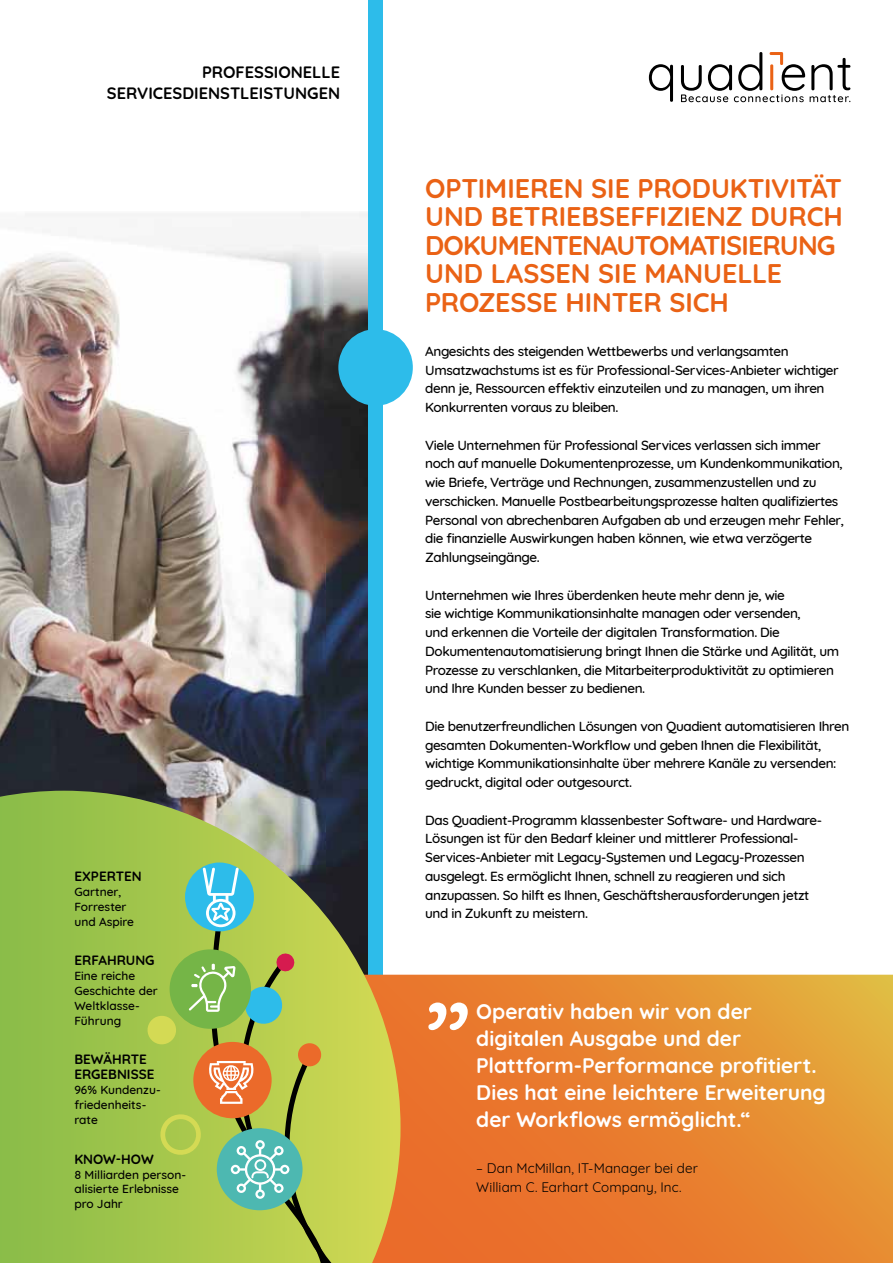
<style>
.page{position:relative;width:893px;height:1263px;background:#fff}
.page>*{position:absolute;margin:0;border:0;box-sizing:border-box;transform-origin:0 0}
.t1{font:700 26.85px/28.3px "Quicksand";letter-spacing:-.005em;color:#ea6215}
.t2{font:700 21px/27px "Quicksand";color:#fff}
.t3{font:700 16.5px/21px "Quicksand";color:#000;text-align:right}
.t4{font:500 13.5px/18.8px "Quicksand";letter-spacing:-.03em;color:#000}
.t5{font:13.5px/18.8px "Quicksand";letter-spacing:.005em;color:#000}
.t6{font:700 13.5px/15px "Quicksand";color:#000}
.t7{font:500 12px/15px "Quicksand";color:#000}
</style>
<div class="page">
<img style="left:0;top:211px;width:369px;height:580px">
<div style="left:369px;top:0;width:14px;height:1263px;background:#2dbcea"></div>
<svg style="left:418px;top:975px;width:475px;height:288px;background:#e88530"></svg>
<svg style="left:0;top:791px;width:369px;height:472px;background:#92b751"></svg>
<div style="left:338px;top:329px;width:75px;height:77px;background:#2dbcea;border-radius:50%"></div>
<svg style="left:185px;top:862px;width:69px;height:69px"></svg>
<svg style="left:146px;top:867px;width:272px;height:396px;background:#acb95e"></svg>
<svg style="left:649px;top:64px;width:24px;height:38px"></svg>
<svg style="left:681px;top:52px;width:169px;height:50px"></svg>
<svg style="left:428px;top:1002px;width:40px;height:28px"></svg>
<p class="t3" style="left:107px;top:60px;width:235px">PROFESSIONELLE<br>SERVICESDIENSTLEISTUNGEN</p>
<p class="t6" style="left:74px;top:867px;width:69px">EXPERTEN</p>
<p class="t7" style="left:74px;top:883px;width:61px">Gartner,<br>Forrester und Aspire</p>
<p class="t6" style="left:74px;top:952px;width:71px">Erfahrung</p>
<p class="t7" style="left:74px;top:967px;width:85px">Eine reiche<br>Geschichte der<br>Weltklasse-<br>Führung</p>
<p class="t6" style="left:74px;top:1051px;width:81px">BEWÄHRTE<br>ERGEBNISSE</p>
<p class="t7" style="left:74px;top:1081px;width:88px">96% Kundenzu&shy;friedenheits&shy;rate</p>
<p class="t6" style="left:74px;top:1150px;width:81px">KNOW-HOW</p>
<p class="t7" style="left:74px;top:1166px;width:113px">8 Milliarden person&shy;alisierte Erlebnisse pro Jahr</p>
<h1 class="t1" style="left:425px;top:172px;width:419px">OPTIMIEREN SIE PRODUKTIVITÄT<br>UND BETRIEBSEFFIZIENZ DURCH<br>DOKUMENTENAUTOMATISIERUNG<br>UND LASSEN SIE MANUELLE<br>PROZESSE HINTER SICH</h1>
<p class="t4" style="left:425px;top:340px;width:415px">Angesichts des steigenden Wettbewerbs und verlangsamten Umsatzwachstums ist es für Professional-Services-Anbieter wichtiger denn je, Ressourcen effektiv einzuteilen und zu managen, um ihren Konkurrenten voraus zu bleiben.</p>
<p class="t4" style="left:425px;top:434px;width:420px">Viele Unternehmen für Professional Services verlassen sich immer noch auf manuelle Dokumentenprozesse, um Kundenkommunikation, wie Briefe, Verträge und Rechnungen, zusammenzustellen und zu verschicken. Manuelle Postbearbeitungsprozesse halten qualifiziertes Personal von abrechenbaren Aufgaben ab und erzeugen mehr Fehler, die finanzielle Auswirkungen haben können, wie etwa verzögerte Zahlungseingänge.</p>
<p class="t4" style="left:425px;top:584px;width:415px">Unternehmen wie Ihres überdenken heute mehr denn je, wie<br>sie wichtige Kommunikationsinhalte managen oder versenden,<br>und erkennen die Vorteile der digitalen Transformation. Die Dokumentenautomatisierung bringt Ihnen die Stärke und Agilität, um Prozesse zu verschlanken, die Mitarbeiterproduktivität zu optimieren und Ihre Kunden besser zu bedienen.</p>
<p class="t4" style="left:425px;top:715px;width:426px">Die benutzerfreundlichen Lösungen von Quadient automatisieren Ihren gesamten Dokumenten-Workflow und geben Ihnen die Flexibilität, wichtige Kommunikationsinhalte über mehrere Kanäle zu versenden: gedruckt, digital oder outgesourct.</p>
<p class="t4" style="left:425px;top:809px;width:398px">Das Quadient-Programm klassenbester Software- und Hardware-Lösungen ist für den Bedarf kleiner und mittlerer Professional-Services-Anbieter mit Legacy-Systemen und Legacy-Prozessen ausgelegt. Es ermöglicht Ihnen, schnell zu reagieren und sich anzupassen. So hilft es Ihnen, Geschäftsherausforderungen jetzt und in Zukunft zu meistern.</p>
<h2 class="t2" style="left:476px;top:996px;width:351px">Operativ haben wir von der digitalen Ausgabe und der<br>Plattform-Performance profitiert.<br>Dies hat eine leichtere Erweiterung der Workflows ermöglicht.“</h2>
<p class="t5" style="left:476px;top:1157px;width:223px">– Dan McMillan, IT-Manager bei der<br>William C. Earhart Company, Inc.</p>
</div>
